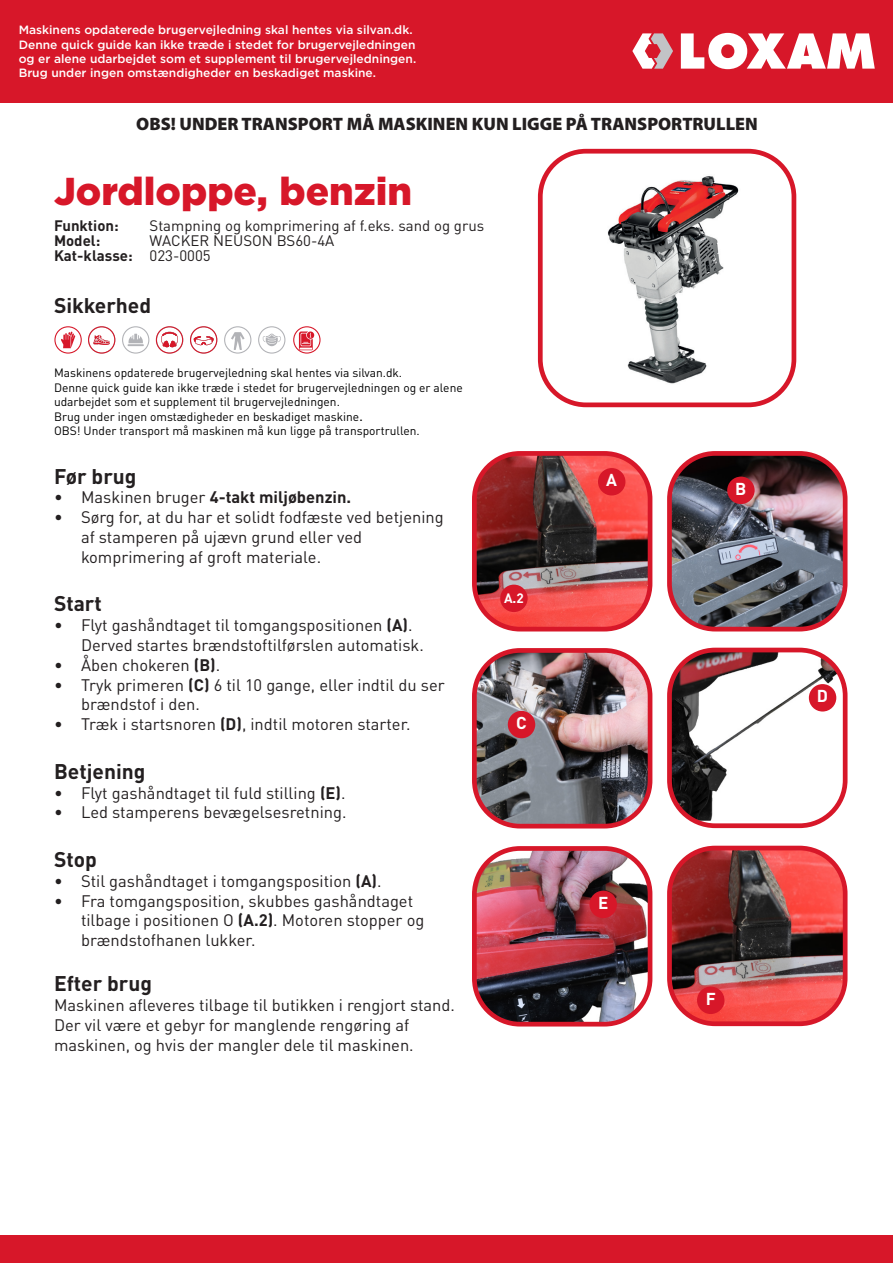
<style>
.page{position:relative;width:893px;height:1263px;background:#fff}
.page>*{position:absolute;margin:0;border:0;box-sizing:border-box;transform-origin:0 0}
.t1{font:900 38.85px "Gotham";color:#d71729}
.t2{font:700 21px "DIN Pro";color:#231f20}
.t3{font:900 18px "Myriad Pro";color:#231f20}
.t4{font:700 17.1px "DIN Pro";color:#fff}
.t5{font:16.5px/19.8px "DIN Pro";color:#231f20}
.t6{font:700 16.5px "DIN Pro";color:#231f20}
.t7{font:15px "DIN Pro";color:#231f20}
.t8{font:700 15px "DIN Pro";color:#231f20}
.t9{font:700 13.5px "DIN Pro";color:#fff}
.t10{font:12px/14.4px "DIN Pro";color:#000001}
.t11{font:500 12px/14.4px "Gotham";color:#fff}
.s1{font-size:15px}
.s2{font-weight:400}
.s3{font-weight:700}
</style>
<div class="page">
<div style="left:0;top:1235px;width:893px;height:28px;background:#d71729"></div>
<img style="left:608px;top:176px;width:131px;height:208px">
<div style="left:538px;top:149px;width:258px;height:258px;border:5px solid #d71729;border-radius:46px"></div>
<img style="left:478px;top:457px;width:172px;height:172px">
<div style="left:472px;top:451px;width:180px;height:180px;border:5px solid #d71729;border-radius:46px"></div>
<img style="left:673px;top:457px;width:172px;height:172px">
<div style="left:667px;top:451px;width:180px;height:180px;border:5px solid #d71729;border-radius:46px"></div>
<img style="left:478px;top:654px;width:172px;height:172px">
<div style="left:472px;top:648px;width:180px;height:180px;border:5px solid #d71729;border-radius:46px"></div>
<img style="left:673px;top:650px;width:167px;height:171px">
<div style="left:667px;top:648px;width:180px;height:180px;border:5px solid #d71729;border-radius:46px"></div>
<img style="left:478px;top:852px;width:172px;height:172px">
<div style="left:472px;top:846px;width:180px;height:180px;border:5px solid #d71729;border-radius:46px"></div>
<img style="left:673px;top:848px;width:172px;height:176px">
<div style="left:667px;top:846px;width:180px;height:180px;border:5px solid #d71729;border-radius:46px"></div>
<svg style="left:128px;top:334px;width:16px;height:12px"></svg>
<div style="left:122px;top:326px;width:27px;height:28px;border:1px solid #b2b3b7;border-radius:50%"></div>
<svg style="left:231px;top:332px;width:14px;height:17px"></svg>
<div style="left:224px;top:326px;width:27px;height:28px;border:1px solid #b2b3b7;border-radius:50%"></div>
<svg style="left:263px;top:334px;width:18px;height:12px"></svg>
<div style="left:258px;top:326px;width:27px;height:28px;border:1px solid #b2b3b7;border-radius:50%"></div>
<svg style="left:61px;top:332px;width:14px;height:16px"></svg>
<div style="left:54px;top:326px;width:28px;height:28px;border:1px solid #d71729;border-radius:50%"></div>
<svg style="left:161px;top:332px;width:17px;height:15px"></svg>
<div style="left:156px;top:326px;width:27px;height:28px;border:1px solid #d71729;border-radius:50%"></div>
<svg style="left:194px;top:336px;width:20px;height:9px"></svg>
<div style="left:190px;top:326px;width:27px;height:28px;border:1px solid #d71729;border-radius:50%"></div>
<svg style="left:93px;top:335px;width:17px;height:10px"></svg>
<div style="left:88px;top:326px;width:27px;height:28px;border:1px solid #d71729;border-radius:50%"></div>
<svg style="left:299px;top:331px;width:15px;height:19px"></svg>
<div style="left:293px;top:326px;width:28px;height:28px;border:1px solid #d71729;border-radius:50%"></div>
<div style="left:0;top:0;width:893px;height:102px;background:#d71729"></div>
<svg style="left:632px;top:33px;width:41px;height:36px"></svg>
<svg style="left:681px;top:33px;width:194px;height:36px"></svg>
<div style="left:598px;top:468px;width:27px;height:27px;background:#d71729;border-radius:50%"></div>
<div style="left:727px;top:477px;width:28px;height:27px;background:#d71729;border-radius:50%"></div>
<div style="left:508px;top:711px;width:27px;height:27px;background:#d71729;border-radius:50%"></div>
<div style="left:809px;top:684px;width:27px;height:27px;background:#d71729;border-radius:50%"></div>
<div style="left:589px;top:891px;width:28px;height:27px;background:#d71729;border-radius:50%"></div>
<div style="left:697px;top:986px;width:27px;height:28px;background:#d71729;border-radius:50%"></div>
<div style="left:500px;top:585px;width:28px;height:27px;background:#d71729;border-radius:50%"></div>
<p class="t11" style="left:19px;top:23px;width:399px">Maskinens opdaterede brugervejledning skal hentes via silvan.dk.<br>Denne quick guide kan ikke træde i stedet for brugervejledningen og er alene udarbejdet som et supplement til brugervejledningen.<br>Brug under ingen omstændigheder en beskadiget maskine.</p>
<p class="t3" style="left:136px;top:112px;width:623px">OBS! UNDER TRANSPORT MÅ MASKINEN KUN LIGGE PÅ TRANSPORTRULLEN</p>
<p class="t1" style="left:54px;top:164px;width:360px">Jordloppe, benzin</p>
<p class="t8" style="left:54px;top:213px;width:66px">Funktion:</p>
<p class="t8" style="left:54px;top:228px;width:48px">Model:</p>
<p class="t8" style="left:54px;top:243px;width:80px">Kat-klasse:</p>
<p class="t7" style="left:150px;top:213px;width:336px">Stampning og komprimering af f.eks. sand og grus</p>
<p class="t7" style="left:150px;top:228px;width:186px">WACKER NEUSON BS60-4A</p>
<p class="t7" style="left:150px;top:243px;width:63px">023-0005</p>
<p class="t2" style="left:54px;top:288px;width:99px">Sikkerhed</p>
<p class="t10" style="left:54px;top:365px;width:410px">Maskinens opdaterede brugervejledning skal hentes via silvan.dk.<br>Denne quick guide kan ikke træde i stedet for brugervejledningen og er alene udarbejdet som et supplement til brugervejledningen.<br>Brug under ingen omstædigheder en beskadiget maskine<span class="s1">.</span></p>
<p class="t10" style="left:54px;top:422px;width:367px">OBS! Under transport må maskinen må kun ligge på transportrullen.</p>
<p class="t2" style="left:54px;top:458px;width:84px">Før brug</p>
<p class="t6" style="left:54px;top:484px;width:299px"><span class="s2">• Maskinen bruger</span> 4-takt miljøbenzin.</p>
<p class="t5" style="left:81px;top:506px;width:364px;text-indent:-27px">• Sørg for, at du har et solidt fodfæste ved betjening af stamperen på ujævn grund eller ved komprimering af groft materiale.</p>
<p class="t2" style="left:54px;top:586px;width:49px">Start</p>
<p class="t5" style="left:81px;top:614px;width:344px;text-indent:-27px">• Flyt gashåndtaget til tomgangspositionen <span class="s3">(A)</span>.<br>Derved startes brændstoftilførslen automatisk.</p>
<p class="t5" style="left:54px;top:653px;width:168px">• Åben chokeren <span class="s3">(B)</span>.</p>
<p class="t5" style="left:81px;top:673px;width:365px;text-indent:-27px">• Tryk primeren <span class="s3">(C)</span> 6 til 10 gange, eller indtil du ser brændstof i den.</p>
<p class="t5" style="left:54px;top:713px;width:358px">• Træk i startsnoren <span class="s3">(D)</span>, indtil motoren starter.</p>
<p class="t2" style="left:54px;top:754px;width:93px">Betjening</p>
<p class="t5" style="left:54px;top:781px;width:293px">• Flyt gashåndtaget til fuld stilling <span class="s3">(E)</span>.</p>
<p class="t5" style="left:54px;top:801px;width:294px">• Led stamperens bevægelsesretning.</p>
<p class="t2" style="left:54px;top:842px;width:44px">Stop</p>
<p class="t5" style="left:54px;top:869px;width:329px">• Stil gashåndtaget i tomgangsposition <span class="s3">(A)</span>.</p>
<p class="t5" style="left:81px;top:889px;width:345px;text-indent:-27px">• Fra tomgangsposition, skubbes gashåndtaget tilbage i positionen O <span class="s3">(A.2)</span>. Motoren stopper og brændstofhanen lukker.</p>
<p class="t2" style="left:54px;top:966px;width:100px">Efter brug</p>
<p class="t5" style="left:54px;top:993px;width:402px">Maskinen afleveres tilbage til butikken i rengjort stand.<br>Der vil være et gebyr for manglende rengøring af maskinen, og hvis der mangler dele til maskinen.</p>
<p class="t9" style="left:504px;top:586px;width:21px">A.2</p>
<p class="t4" style="left:516px;top:709px;width:12px">C</p>
<p class="t4" style="left:606px;top:466px;width:12px">A</p>
<p class="t4" style="left:598px;top:888px;width:12px">E</p>
<p class="t4" style="left:735px;top:474px;width:13px">B</p>
<p class="t4" style="left:706px;top:984px;width:12px">F</p>
<p class="t4" style="left:817px;top:682px;width:13px">D</p>
</div>
